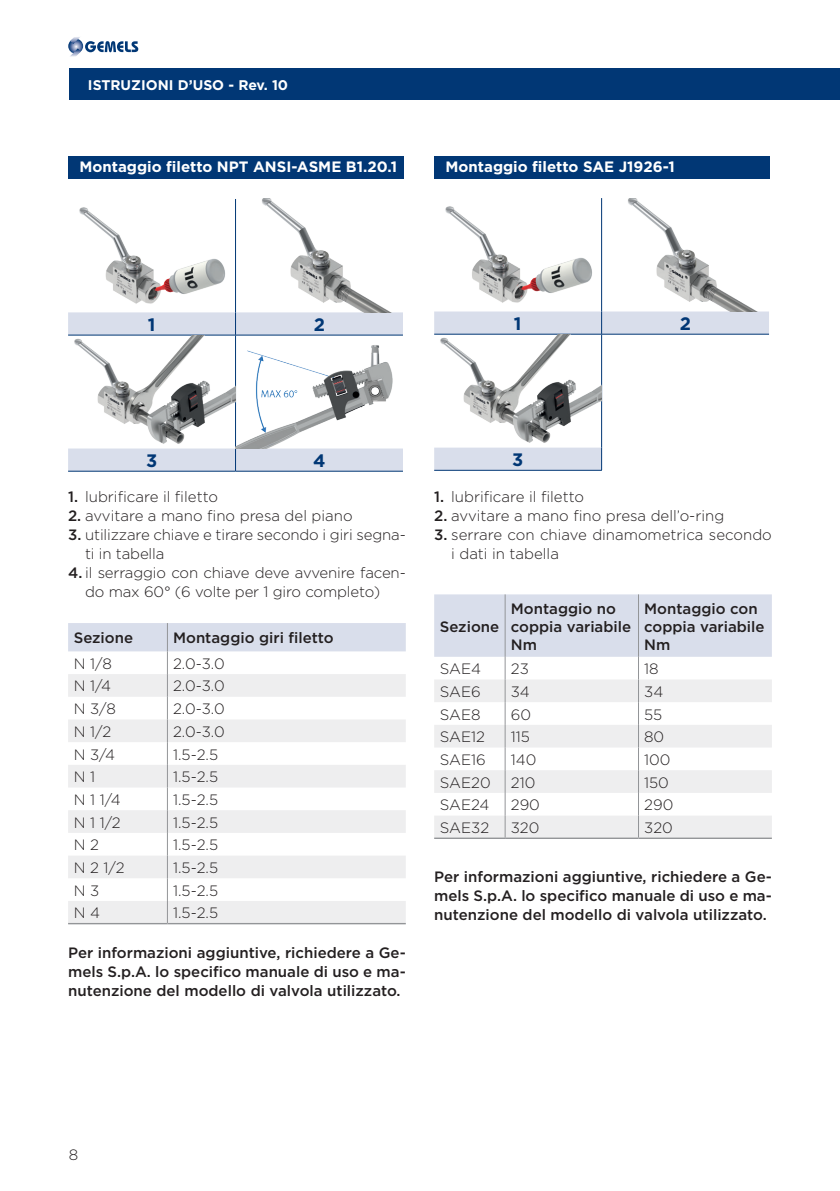
<style>
.page{position:relative;width:840px;height:1191px;background:#fff}
.page>*{position:absolute;margin:0;border:0;box-sizing:border-box;transform-origin:0 0}
.Testo{font:700 18px "Gotham";color:#013775}
.Testo_rientro{font:300 15px/19px "Gotham";color:#231f20}
.Testo-2{font:500 15px/19px "Gotham";color:#231f20;text-align:justify}
.Testo_rientro-2{font:500 15px/18px "Gotham";color:#231f20}
.Testo-3{font:700 15px "Gotham";color:#fff}
.t1{font:700 14px "Gotham";color:#fff}
.s1{font-weight:500}
</style>
<div class="page">
<div style="left:69px;top:68px;width:770px;height:32px;background:#013775"></div>
<svg style="left:69px;top:37px;width:69px;height:20px"></svg>
<div style="left:68px;top:156px;width:335px;height:23px;background:#013775"></div>
<svg style="left:68px;top:312px;width:335px;height:159px;background:#d8ddea"></svg>
<hr style="left:235px;top:335px;width:168px;height:1px;background:#013775">
<hr style="left:68px;top:471px;width:167px;height:1px;background:#013775">
<hr style="left:235px;top:471px;width:168px;height:1px;background:#013775">
<hr style="left:235px;top:199px;width:1px;height:113px;background:#013775">
<svg style="left:235px;top:312px;width:1px;height:23px"></svg>
<svg style="left:235px;top:448px;width:1px;height:23px"></svg>
<img style="left:79px;top:207px;width:146px;height:97px">
<img style="left:262px;top:199px;width:128px;height:113px">
<img style="left:68px;top:335px;width:327px;height:113px">
<svg style="left:68px;top:623px;width:337px;height:300px"></svg>
<hr style="left:68px;top:923px;width:99px;height:1px;background:#939598">
<hr style="left:167px;top:923px;width:238px;height:1px;background:#939598">
<div style="left:434px;top:156px;width:335px;height:23px;background:#013775"></div>
<svg style="left:434px;top:311px;width:334px;height:159px"></svg>
<hr style="left:601px;top:334px;width:167px;height:1px;background:#013775">
<hr style="left:434px;top:470px;width:167px;height:1px;background:#013775">
<hr style="left:601px;top:198px;width:1px;height:113px;background:#013775">
<svg style="left:601px;top:311px;width:1px;height:23px"></svg>
<hr style="left:601px;top:334px;width:1px;height:113px;background:#013775">
<svg style="left:601px;top:447px;width:1px;height:23px"></svg>
<img style="left:445px;top:206px;width:147px;height:97px">
<img style="left:628px;top:198px;width:128px;height:113px">
<img style="left:434px;top:334px;width:167px;height:113px">
<svg style="left:434px;top:594px;width:337px;height:243px"></svg>
<hr style="left:434px;top:837px;width:71px;height:2px;background:#939598">
<hr style="left:505px;top:837px;width:133px;height:2px;background:#939598">
<hr style="left:638px;top:837px;width:133px;height:2px;background:#939598">
<p class="t1" style="left:88px;top:75px;width:201px">ISTRUZIONI D’USO - Rev. 10</p>
<p class="Testo-3" style="left:79px;top:157px;width:319px">Montaggio filetto NPT ANSI-ASME B1.20.1</p>
<p class="Testo-3" style="left:445px;top:157px;width:230px">Montaggio filetto SAE J1926-1</p>
<p class="Testo" style="left:148px;top:312px;width:9px">1</p>
<p class="Testo" style="left:313px;top:312px;width:13px">2</p>
<p class="Testo" style="left:513px;top:311px;width:9px">1</p>
<p class="Testo" style="left:679px;top:311px;width:13px">2</p>
<p class="Testo" style="left:146px;top:448px;width:13px">3</p>
<p class="Testo" style="left:313px;top:448px;width:14px">4</p>
<p class="Testo_rientro" style="left:68px;top:487px;width:151px"><span class="s1">1.</span> lubrificare il filetto</p>
<p class="Testo_rientro" style="left:68px;top:506px;width:286px"><span class="s1">2.</span> avvitare a mano fino presa del piano</p>
<p class="Testo_rientro" style="left:85px;top:525px;width:322px;text-indent:-17px"><span class="s1">3.</span> utilizzare chiave e tirare secondo i giri segna&shy;ti in tabella</p>
<p class="Testo_rientro" style="left:68px;top:563px;width:339px;text-align:center"><span class="s1">4.</span> il serraggio con chiave deve avvenire facen&shy;do max 60° (6 volte per 1 giro completo)</p>
<p class="Testo_rientro-2" style="left:74px;top:629px;width:61px">Sezione</p>
<p class="Testo_rientro-2" style="left:173px;top:629px;width:162px">Montaggio giri filetto</p>
<p class="Testo_rientro" style="left:74px;top:653px;width:40px">N 1/8</p>
<p class="Testo_rientro" style="left:173px;top:653px;width:53px">2.0-3.0</p>
<p class="Testo_rientro" style="left:74px;top:676px;width:39px">N 1/4</p>
<p class="Testo_rientro" style="left:173px;top:676px;width:53px">2.0-3.0</p>
<p class="Testo_rientro" style="left:74px;top:699px;width:44px">N 3/8</p>
<p class="Testo_rientro" style="left:173px;top:699px;width:53px">2.0-3.0</p>
<p class="Testo_rientro" style="left:74px;top:721px;width:39px">N 1/2</p>
<p class="Testo_rientro" style="left:173px;top:721px;width:53px">2.0-3.0</p>
<p class="Testo_rientro" style="left:74px;top:744px;width:43px">N 3/4</p>
<p class="Testo_rientro" style="left:173px;top:744px;width:47px">1.5-2.5</p>
<p class="Testo_rientro" style="left:74px;top:767px;width:23px">N 1</p>
<p class="Testo_rientro" style="left:173px;top:767px;width:47px">1.5-2.5</p>
<p class="Testo_rientro" style="left:74px;top:789px;width:48px">N 1 1/4</p>
<p class="Testo_rientro" style="left:173px;top:789px;width:47px">1.5-2.5</p>
<p class="Testo_rientro" style="left:74px;top:812px;width:48px">N 1 1/2</p>
<p class="Testo_rientro" style="left:173px;top:812px;width:47px">1.5-2.5</p>
<p class="Testo_rientro" style="left:74px;top:835px;width:27px">N 2</p>
<p class="Testo_rientro" style="left:173px;top:835px;width:47px">1.5-2.5</p>
<p class="Testo_rientro" style="left:74px;top:857px;width:52px">N 2 1/2</p>
<p class="Testo_rientro" style="left:173px;top:857px;width:47px">1.5-2.5</p>
<p class="Testo_rientro" style="left:74px;top:880px;width:27px">N 3</p>
<p class="Testo_rientro" style="left:173px;top:880px;width:47px">1.5-2.5</p>
<p class="Testo_rientro" style="left:74px;top:902px;width:28px">N 4</p>
<p class="Testo_rientro" style="left:173px;top:902px;width:47px">1.5-2.5</p>
<p class="Testo-2" style="left:68px;top:943px;width:339px">Per informazioni aggiuntive, richiedere a Ge&shy;mels S.p.A. lo specifico manuale di uso e ma&shy;nutenzione del modello di valvola utilizzato.</p>
<p class="Testo" style="left:512px;top:448px;width:13px">3</p>
<p class="Testo_rientro" style="left:434px;top:487px;width:151px"><span class="s1">1.</span> lubrificare il filetto</p>
<p class="Testo_rientro" style="left:434px;top:506px;width:291px"><span class="s1">2.</span> avvitare a mano fino presa dell’o-ring</p>
<p class="Testo_rientro" style="left:451px;top:525px;width:322px;text-indent:-17px"><span class="s1">3.</span> serrare con chiave dinamometrica secondo i dati in tabella</p>
<p class="Testo_rientro-2" style="left:439px;top:617px;width:61px">Sezione</p>
<p class="Testo_rientro-2" style="left:510px;top:599px;width:122px">Montaggio no coppia variabile<br>Nm</p>
<p class="Testo_rientro-2" style="left:643px;top:599px;width:122px">Montaggio con coppia variabile<br>Nm</p>
<p class="Testo_rientro" style="left:439px;top:659px;width:43px">SAE4</p>
<p class="Testo_rientro" style="left:510px;top:659px;width:19px">23</p>
<p class="Testo_rientro" style="left:643px;top:659px;width:16px">18</p>
<p class="Testo_rientro" style="left:439px;top:681px;width:42px">SAE6</p>
<p class="Testo_rientro" style="left:510px;top:681px;width:21px">34</p>
<p class="Testo_rientro" style="left:643px;top:681px;width:21px">34</p>
<p class="Testo_rientro" style="left:439px;top:704px;width:42px">SAE8</p>
<p class="Testo_rientro" style="left:510px;top:704px;width:22px">60</p>
<p class="Testo_rientro" style="left:643px;top:704px;width:20px">55</p>
<p class="Testo_rientro" style="left:439px;top:727px;width:47px">SAE12</p>
<p class="Testo_rientro" style="left:510px;top:727px;width:21px">115</p>
<p class="Testo_rientro" style="left:643px;top:727px;width:22px">80</p>
<p class="Testo_rientro" style="left:439px;top:749px;width:47px">SAE16</p>
<p class="Testo_rientro" style="left:510px;top:749px;width:27px">140</p>
<p class="Testo_rientro" style="left:643px;top:749px;width:28px">100</p>
<p class="Testo_rientro" style="left:439px;top:772px;width:52px">SAE20</p>
<p class="Testo_rientro" style="left:510px;top:772px;width:26px">210</p>
<p class="Testo_rientro" style="left:643px;top:772px;width:26px">150</p>
<p class="Testo_rientro" style="left:439px;top:795px;width:51px">SAE24</p>
<p class="Testo_rientro" style="left:510px;top:795px;width:31px">290</p>
<p class="Testo_rientro" style="left:643px;top:795px;width:31px">290</p>
<p class="Testo_rientro" style="left:439px;top:817px;width:51px">SAE32</p>
<p class="Testo_rientro" style="left:510px;top:817px;width:30px">320</p>
<p class="Testo_rientro" style="left:643px;top:817px;width:30px">320</p>
<p class="Testo-2" style="left:434px;top:867px;width:339px">Per informazioni aggiuntive, richiedere a Ge&shy;mels S.p.A. lo specifico manuale di uso e ma&shy;nutenzione del modello di valvola utilizzato.</p>
<p class="Testo_rientro" style="left:69px;top:1145px;width:11px">8</p>
</div>
